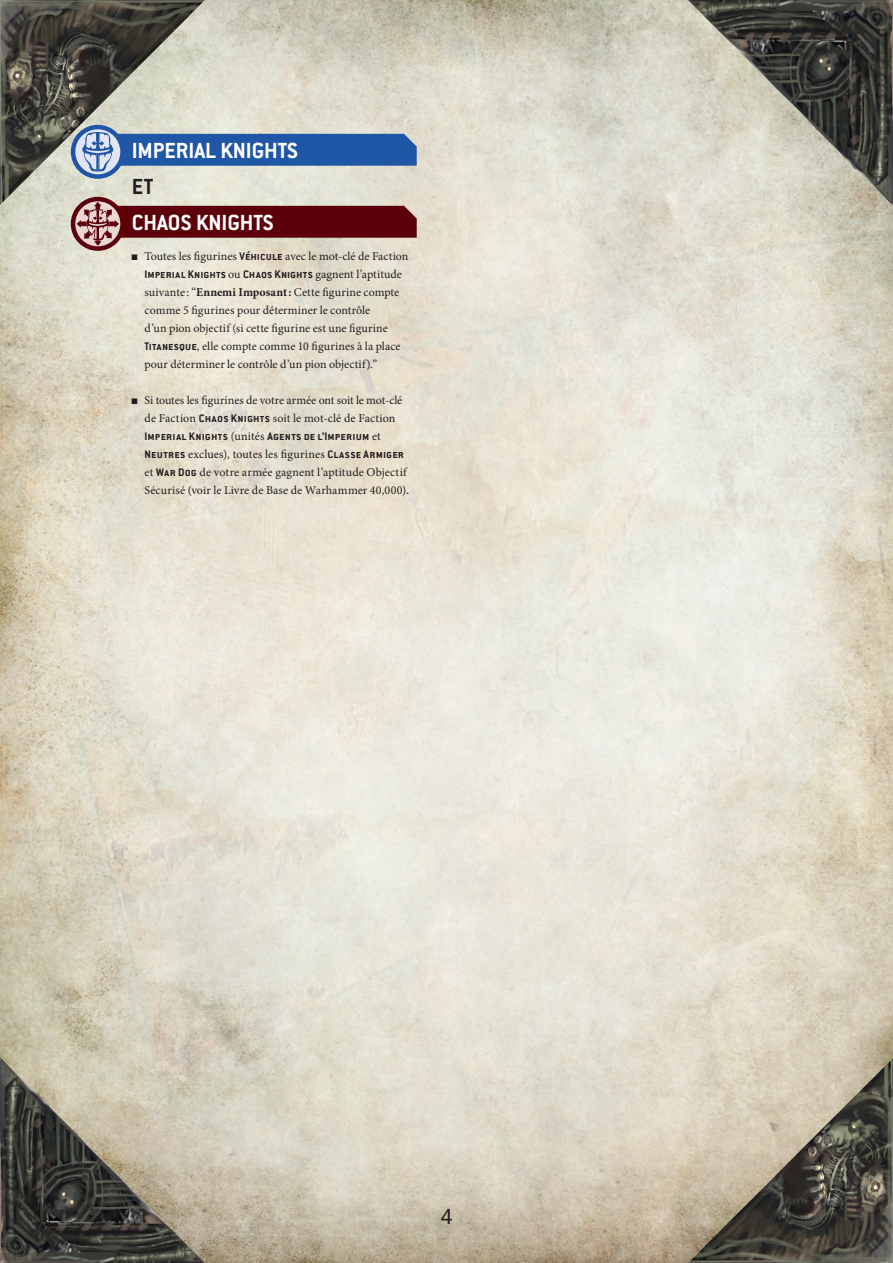
<style>
.page{position:relative;width:893px;height:1263px;background:#fff}
.page>*{position:absolute;margin:0;border:0;box-sizing:border-box;transform-origin:0 0}
.t1{font:700 24px "Conduit ITC Std";color:#fff}
.t2{font:700 24px "Conduit ITC Std";color:#231f20}
.t3{font:24px "Conduit ITC Std";color:#231f20}
.t4{font:12px/18px "Minion Pro";letter-spacing:.005em;color:#231f20}
.t5{font:700 12px "Conduit ITC Std";letter-spacing:.01em;color:#231f20}
.s1{font-family:"Arial Narrow"}
.s2{font-family:"Conduit ITC Std";font-weight:700}
.s3{font-family:"Minion Pro";font-weight:400}
.s4{font-weight:700}
.s5{font-size:14.25px}
</style>
<div class="page">
<img style="left:0;top:215px;width:893px;height:833px">
<img style="left:0;top:1048px;width:893px;height:215px">
<img style="left:0;top:0;width:893px;height:215px">
<svg style="left:73px;top:127px;width:50px;height:50px"></svg>
<svg style="left:82px;top:132px;width:335px;height:40px;background:#527ab4"></svg>
<div style="left:71px;top:125px;width:54px;height:54px;border:4px solid #2056a6;border-radius:50%"></div>
<svg style="left:77px;top:202px;width:340px;height:44px;background:#884749"></svg>
<div style="left:71px;top:197px;width:54px;height:54px;border:4px solid #5c0009;border-radius:50%"></div>
<h1 class="t1" style="left:132px;top:136px;width:168px">IMPERIAL KNIGHTS</h1>
<h1 class="t2" style="left:132px;top:172px;width:23px">ET</h1>
<h1 class="t1" style="left:132px;top:208px;width:143px">CHAOS KNIGHTS</h1>
<p class="t4" style="left:132px;top:247px;width:278px"><span class="s1">■</span> Toutes les figurines <span class="s2">Véhicule</span> avec le mot-clé de Faction</p>
<p class="t5" style="left:145px;top:267px;width:259px">Imperial Knights <span class="s3">ou</span> Chaos Knights <span class="s3">gagnent l’aptitude</span></p>
<p class="t4" style="left:145px;top:283px;width:257px">suivante: “<span class="s4">Ennemi Imposant:</span> Cette figurine compte comme 5 figurines pour déterminer le contrôle<br>d’un pion objectif (si cette figurine est une figurine <span class="s2">Titanesque</span>, elle compte comme 10 figurines à la place pour déterminer le contrôle d’un pion objectif).”</p>
<p class="t4" style="left:132px;top:391px;width:272px;text-align:center"><span class="s1">■</span> Si toutes les figurines de votre armée ont soit le mot-clé de Faction <span class="s2">Chaos Knights</span> soit le mot-clé de Faction</p>
<p class="t5" style="left:145px;top:429px;width:238px">Imperial Knights <span class="s3">(unités</span> Agents de l’Imperium <span class="s3">et</span></p>
<p class="t4" style="left:145px;top:445px;width:266px"><span class="s2">Neutres</span> exclues), toutes les figurines <span class="s2">Classe Armiger </span>et <span class="s2">War Dog</span> de votre armée gagnent l’aptitude Objectif<br>Sécurisé (voir le Livre de Base de Warhammer 40,000)<span class="s5">.</span></p>
<h1 class="t3" style="left:440px;top:1202px;width:14px">4</h1>
</div>
